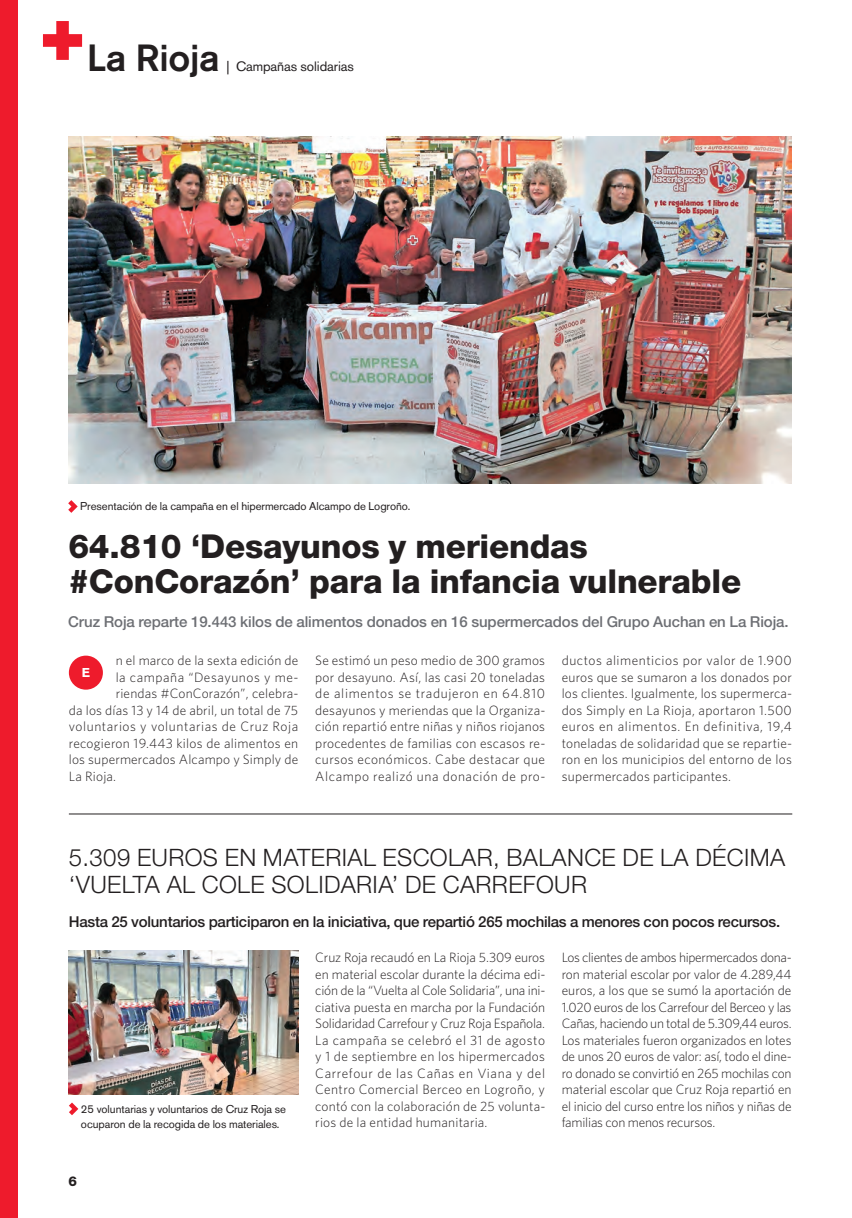
<style>
.page{position:relative;width:852px;height:1218px;background:#fff}
.page>*{position:absolute;margin:0;border:0;box-sizing:border-box;transform-origin:0 0}
.t1{font:500 37.5px "Akzidenz Grotesk BE";letter-spacing:-.005em;color:#231f20}
.t2{font:800 33px/34.5px "Helvetica Neue";letter-spacing:-.005em;color:#231f20}
.t3{font:300 24px/27px "Helvetica Neue";letter-spacing:.015em;color:#231f20}
.t4{font:500 15px "Helvetica Neue";letter-spacing:-.015em;color:#231f20}
.t5{font:500 15px "Helvetica Neue";letter-spacing:-.005em;color:#6d6f74}
.t6{font:300 13.5px/16.5px "Whitney";letter-spacing:.015em;color:#231f20;text-align:justify}
.t7{font:300 13.5px "Whitney";letter-spacing:.04em;color:#231f20}
.t8{font:13.5px "Akzidenz Grotesk BE";letter-spacing:-.005em;color:#231f20}
.t9{font:800 13.5px "Helvetica Neue";color:#231f20}
.t10{font:700 12.75px "Akzidenz Grotesk BE";color:#fff}
.t11{font:11.25px/15px "Akzidenz Grotesk BE";letter-spacing:-.005em;color:#231f20}
</style>
<div class="page">
<div style="left:0;top:0;width:18px;height:1217px;background:#ee1b2c"></div>
<img style="left:69px;top:137px;width:722px;height:346px">
<svg style="left:68px;top:500px;width:10px;height:13px"></svg>
<svg style="left:69px;top:1102px;width:9px;height:13px"></svg>
<svg style="left:43px;top:21px;width:39px;height:39px"></svg>
<div style="left:69px;top:655px;width:34px;height:34px;background:#ee1b2c;border-radius:50%"></div>
<hr style="left:69px;top:813px;width:723px;height:1px;background:#231f20">
<img style="left:69px;top:950px;width:229px;height:144px">
<h1 class="t1" style="left:87px;top:44px;width:134px">La Rioja</h1>
<p class="t8" style="left:226px;top:61px;width:129px">| Campañas solidarias</p>
<p class="t11" style="left:80px;top:500px;width:331px">Presentación de la campaña en el hipermercado Alcampo de Logroño.</p>
<h2 class="t2" style="left:68px;top:532px;width:674px">64.810 ‘Desayunos y meriendas #ConCorazón’ para la infancia vulnerable</h2>
<p class="t5" style="left:68px;top:616px;width:721px">Cruz Roja reparte 19.443 kilos de alimentos donados en 16 supermercados del Grupo Auchan en La Rioja.</p>
<p class="t6" style="left:116px;top:653px;width:184px">n el marco de la sexta edición de</p>
<p class="t7" style="left:116px;top:672px;width:184px">la campaña “Desayunos y me-</p>
<p class="t6" style="left:116px;top:686px;width:184px">riendas #ConCorazón”, celebra-</p>
<p class="t6" style="left:69px;top:702px;width:231px">da los días 13 y 14 de abril, un total de 75</p>
<p class="t7" style="left:69px;top:721px;width:231px">voluntarios y voluntarias de Cruz Roja</p>
<p class="t6" style="left:69px;top:735px;width:231px">recogieron 19.443 kilos de alimentos en</p>
<p class="t6" style="left:69px;top:752px;width:231px">los supermercados Alcampo y Simply de</p>
<p class="t6" style="left:69px;top:768px;width:49px">La Rioja.</p>
<p class="t10" style="left:82px;top:668px;width:10px">E</p>
<p class="t6" style="left:315px;top:653px;width:231px">Se estimó un peso medio de 300 gramos por desayuno. Así, las casi 20 toneladas de alimentos se tradujeron en 64.810 desayunos y meriendas que la Organiza&shy;ción repartió entre niñas y niños riojanos procedentes de familias con escasos re&shy;cursos económicos. Cabe destacar que Alcampo realizó una donación de pro-</p>
<p class="t6" style="left:561px;top:653px;width:232px">ductos alimenticios por valor de 1.900 euros que se sumaron a los donados por los clientes. Igualmente, los supermerca&shy;dos Simply en La Rioja, aportaron 1.500 euros en alimentos. En definitiva, 19,4 toneladas de solidaridad que se repartie&shy;ron en los municipios del entorno de los supermercados participantes.</p>
<h3 class="t3" style="left:69px;top:845px;width:717px">5.309 EUROS EN MATERIAL ESCOLAR, BALANCE DE LA DÉCIMA ‘VUELTA AL COLE SOLIDARIA’ DE CARREFOUR</h3>
<p class="t4" style="left:69px;top:916px;width:712px">Hasta 25 voluntarios participaron en la iniciativa, que repartió 265 mochilas a menores con pocos recursos.</p>
<p class="t11" style="left:81px;top:1102px;width:206px">25 voluntarias y voluntarios de Cruz Roja se ocuparon de la recogida de los materiales.</p>
<p class="t9" style="left:68px;top:1176px;width:10px">6</p>
<p class="t6" style="left:315px;top:950px;width:231px">Cruz Roja recaudó en La Rioja 5.309 euros en material escolar durante la décima edi&shy;ción de la “Vuelta al Cole Solidaria”, una ini&shy;ciativa puesta en marcha por la Fundación Solidaridad Carrefour y Cruz Roja Española.<br>La campaña se celebró el 31 de agosto y 1 de septiembre en los hipermercados Carrefour de las Cañas en Viana y del Centro Comercial Berceo en Logroño, y contó con la colaboración de 25 volunta&shy;rios de la entidad humanitaria.</p>
<p class="t6" style="left:561px;top:950px;width:231px">Los clientes de ambos hipermercados dona&shy;ron material escolar por valor de 4.289,44 euros, a los que se sumó la aportación de 1.020 euros de los Carrefour del Berceo y las Cañas, haciendo un total de 5.309,44 euros.<br>Los materiales fueron organizados en lotes de unos 20 euros de valor: así, todo el dine&shy;ro donado se convirtió en 265 mochilas con material escolar que Cruz Roja repartió en el inicio del curso entre los niños y niñas de familias con menos recursos.</p>
</div>
